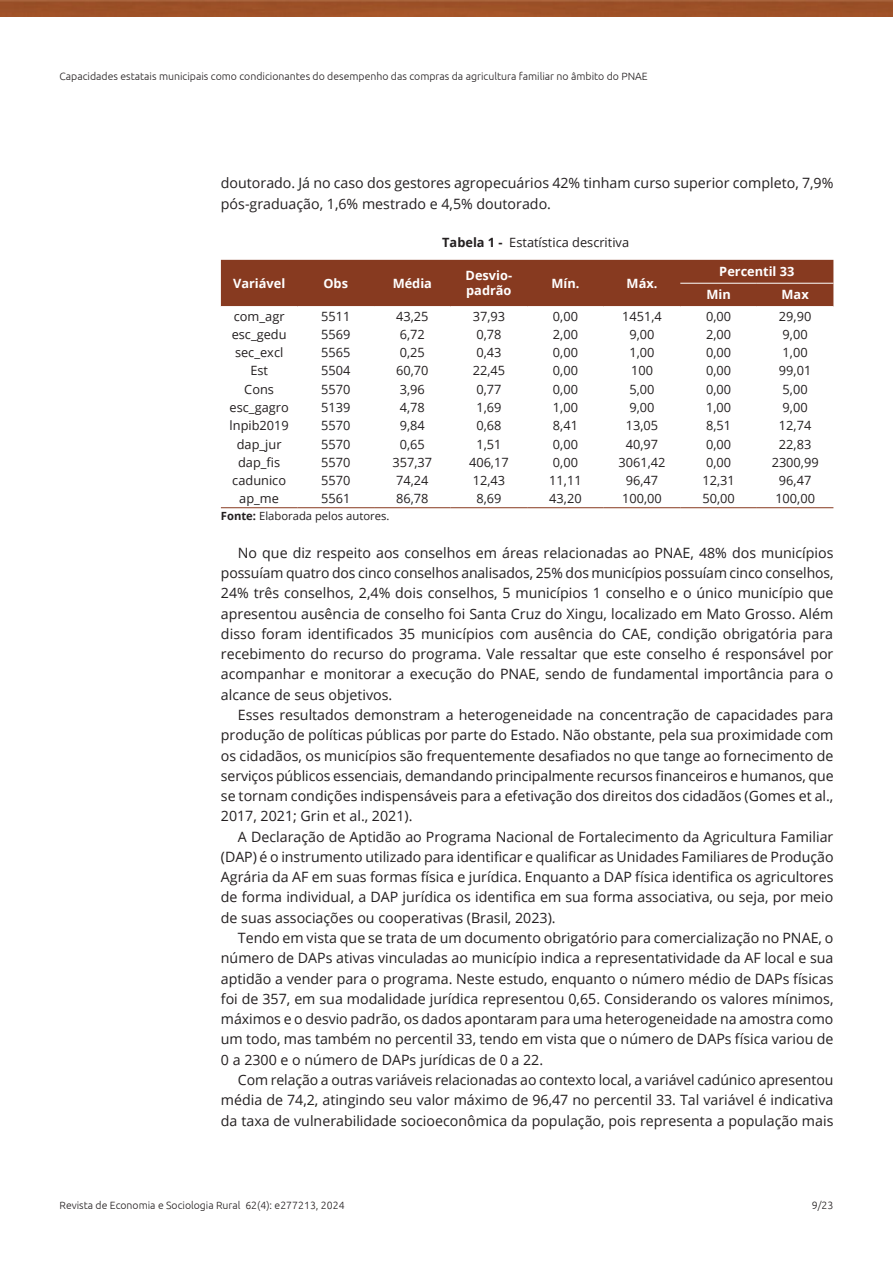
<style>
.page{position:relative;width:893px;height:1263px;background:#fff}
.page>*{position:absolute;margin:0;border:0;box-sizing:border-box;transform-origin:0 0}
.Paragraph{font:14.25px/20.2px "Open Sans";color:#231f20;text-align:justify}
.TableBody{font:12.75px "Open Sans";color:#231f20}
.TableHead{font:700 12.75px/15px "Open Sans";color:#fff}
.TableTitle{font:12.75px "Open Sans";color:#231f20}
.TableFootnote{font:11.25px "Open Sans";color:#231f20}
.t1{font:300 10.5px "Ubuntu";color:#231f20}
.s1{font-weight:700}
</style>
<div class="page">
<img style="left:0;top:0;width:893px;height:17px">
<div style="left:221px;top:260px;width:612px;height:46px;background:#873a20"></div>
<hr style="left:680px;top:283px;width:77px;height:1px;background:#fff">
<hr style="left:757px;top:283px;width:76px;height:1px;background:#fff">
<hr style="left:221px;top:507px;width:76px;height:1px;background:#873a20">
<hr style="left:297px;top:507px;width:77px;height:1px;background:#873a20">
<hr style="left:374px;top:507px;width:77px;height:1px;background:#873a20">
<hr style="left:451px;top:507px;width:76px;height:1px;background:#873a20">
<hr style="left:527px;top:507px;width:77px;height:1px;background:#873a20">
<hr style="left:604px;top:507px;width:76px;height:1px;background:#873a20">
<hr style="left:680px;top:507px;width:77px;height:1px;background:#873a20">
<hr style="left:757px;top:507px;width:76px;height:1px;background:#873a20">
<p class="t1" style="left:60px;top:70px;width:590px">Capacidades estatais municipais como condicionantes do desempenho das compras da agricultura familiar no âmbito do PNAE</p>
<p class="Paragraph" style="left:221px;top:173px;width:614px">doutorado. Já no caso dos gestores agropecuários 42% tinham curso superior completo, 7,9% pós-graduação, 1,6% mestrado e 4,5% doutorado.</p>
<p class="TableTitle" style="left:442px;top:233px;width:188px"><span class="s1">Tabela 1 -</span> Estatística descritiva</p>
<p class="TableHead" style="left:233px;top:275px;width:54px">Variável</p>
<p class="TableHead" style="left:323px;top:275px;width:26px">Obs</p>
<p class="TableHead" style="left:393px;top:275px;width:41px">Média</p>
<p class="TableHead" style="left:466px;top:268px;width:48px">Desvio&shy;padrão</p>
<p class="TableHead" style="left:551px;top:275px;width:29px">Mín.</p>
<p class="TableHead" style="left:627px;top:275px;width:32px">Máx.</p>
<p class="TableHead" style="left:719px;top:264px;width:77px">Percentil 33</p>
<p class="TableHead" style="left:706px;top:287px;width:26px">Min</p>
<p class="TableHead" style="left:782px;top:287px;width:29px">Max</p>
<p class="TableBody" style="left:234px;top:307px;width:52px">com_agr</p>
<p class="TableBody" style="left:321px;top:307px;width:31px">5511</p>
<p class="TableBody" style="left:396px;top:307px;width:34px">43,25</p>
<p class="TableBody" style="left:473px;top:307px;width:34px">37,93</p>
<p class="TableBody" style="left:553px;top:307px;width:27px">0,00</p>
<p class="TableBody" style="left:622px;top:307px;width:41px">1451,4</p>
<p class="TableBody" style="left:706px;top:307px;width:27px">0,00</p>
<p class="TableBody" style="left:779px;top:307px;width:34px">29,90</p>
<p class="TableBody" style="left:232px;top:326px;width:56px">esc_gedu</p>
<p class="TableBody" style="left:321px;top:326px;width:31px">5569</p>
<p class="TableBody" style="left:400px;top:326px;width:27px">6,72</p>
<p class="TableBody" style="left:476px;top:326px;width:27px">0,78</p>
<p class="TableBody" style="left:553px;top:326px;width:27px">2,00</p>
<p class="TableBody" style="left:629px;top:326px;width:27px">9,00</p>
<p class="TableBody" style="left:706px;top:326px;width:27px">2,00</p>
<p class="TableBody" style="left:783px;top:326px;width:27px">9,00</p>
<p class="TableBody" style="left:235px;top:344px;width:50px">sec_excl</p>
<p class="TableBody" style="left:321px;top:344px;width:31px">5565</p>
<p class="TableBody" style="left:400px;top:344px;width:27px">0,25</p>
<p class="TableBody" style="left:476px;top:344px;width:27px">0,43</p>
<p class="TableBody" style="left:553px;top:344px;width:27px">0,00</p>
<p class="TableBody" style="left:629px;top:344px;width:27px">1,00</p>
<p class="TableBody" style="left:706px;top:344px;width:27px">0,00</p>
<p class="TableBody" style="left:783px;top:344px;width:27px">1,00</p>
<p class="TableBody" style="left:250px;top:362px;width:19px">Est</p>
<p class="TableBody" style="left:321px;top:362px;width:31px">5504</p>
<p class="TableBody" style="left:396px;top:362px;width:34px">60,70</p>
<p class="TableBody" style="left:473px;top:362px;width:34px">22,45</p>
<p class="TableBody" style="left:553px;top:362px;width:27px">0,00</p>
<p class="TableBody" style="left:631px;top:362px;width:23px">100</p>
<p class="TableBody" style="left:706px;top:362px;width:27px">0,00</p>
<p class="TableBody" style="left:779px;top:362px;width:34px">99,01</p>
<p class="TableBody" style="left:244px;top:380px;width:31px">Cons</p>
<p class="TableBody" style="left:321px;top:380px;width:31px">5570</p>
<p class="TableBody" style="left:400px;top:380px;width:27px">3,96</p>
<p class="TableBody" style="left:476px;top:380px;width:27px">0,77</p>
<p class="TableBody" style="left:553px;top:380px;width:27px">0,00</p>
<p class="TableBody" style="left:629px;top:380px;width:27px">5,00</p>
<p class="TableBody" style="left:706px;top:380px;width:27px">0,00</p>
<p class="TableBody" style="left:783px;top:380px;width:27px">5,00</p>
<p class="TableBody" style="left:230px;top:399px;width:61px">esc_gagro</p>
<p class="TableBody" style="left:321px;top:399px;width:31px">5139</p>
<p class="TableBody" style="left:400px;top:399px;width:27px">4,78</p>
<p class="TableBody" style="left:476px;top:399px;width:27px">1,69</p>
<p class="TableBody" style="left:553px;top:399px;width:27px">1,00</p>
<p class="TableBody" style="left:629px;top:399px;width:27px">9,00</p>
<p class="TableBody" style="left:706px;top:399px;width:27px">1,00</p>
<p class="TableBody" style="left:783px;top:399px;width:27px">9,00</p>
<p class="TableBody" style="left:230px;top:417px;width:61px">lnpib2019</p>
<p class="TableBody" style="left:321px;top:417px;width:31px">5570</p>
<p class="TableBody" style="left:400px;top:417px;width:27px">9,84</p>
<p class="TableBody" style="left:476px;top:417px;width:27px">0,68</p>
<p class="TableBody" style="left:553px;top:417px;width:27px">8,41</p>
<p class="TableBody" style="left:626px;top:417px;width:34px">13,05</p>
<p class="TableBody" style="left:706px;top:417px;width:27px">8,51</p>
<p class="TableBody" style="left:779px;top:417px;width:34px">12,74</p>
<p class="TableBody" style="left:237px;top:435px;width:46px">dap_jur</p>
<p class="TableBody" style="left:321px;top:435px;width:31px">5570</p>
<p class="TableBody" style="left:400px;top:435px;width:27px">0,65</p>
<p class="TableBody" style="left:476px;top:435px;width:27px">1,51</p>
<p class="TableBody" style="left:553px;top:435px;width:27px">0,00</p>
<p class="TableBody" style="left:626px;top:435px;width:34px">40,97</p>
<p class="TableBody" style="left:706px;top:435px;width:27px">0,00</p>
<p class="TableBody" style="left:779px;top:435px;width:34px">22,83</p>
<p class="TableBody" style="left:238px;top:453px;width:44px">dap_fis</p>
<p class="TableBody" style="left:321px;top:453px;width:31px">5570</p>
<p class="TableBody" style="left:392px;top:453px;width:41px">357,37</p>
<p class="TableBody" style="left:469px;top:453px;width:41px">406,17</p>
<p class="TableBody" style="left:553px;top:453px;width:27px">0,00</p>
<p class="TableBody" style="left:618px;top:453px;width:48px">3061,42</p>
<p class="TableBody" style="left:706px;top:453px;width:27px">0,00</p>
<p class="TableBody" style="left:772px;top:453px;width:48px">2300,99</p>
<p class="TableBody" style="left:232px;top:472px;width:55px">cadunico</p>
<p class="TableBody" style="left:321px;top:472px;width:31px">5570</p>
<p class="TableBody" style="left:396px;top:472px;width:34px">74,24</p>
<p class="TableBody" style="left:473px;top:472px;width:34px">12,43</p>
<p class="TableBody" style="left:549px;top:472px;width:34px">11,11</p>
<p class="TableBody" style="left:626px;top:472px;width:34px">96,47</p>
<p class="TableBody" style="left:702px;top:472px;width:34px">12,31</p>
<p class="TableBody" style="left:779px;top:472px;width:34px">96,47</p>
<p class="TableBody" style="left:239px;top:490px;width:41px">ap_me</p>
<p class="TableBody" style="left:321px;top:490px;width:31px">5561</p>
<p class="TableBody" style="left:396px;top:490px;width:34px">86,78</p>
<p class="TableBody" style="left:476px;top:490px;width:27px">8,69</p>
<p class="TableBody" style="left:549px;top:490px;width:34px">43,20</p>
<p class="TableBody" style="left:622px;top:490px;width:41px">100,00</p>
<p class="TableBody" style="left:702px;top:490px;width:34px">50,00</p>
<p class="TableBody" style="left:775px;top:490px;width:41px">100,00</p>
<p class="TableFootnote" style="left:221px;top:509px;width:170px"><span class="s1">Fonte:</span> Elaborada pelos autores.</p>
<p class="Paragraph" style="left:221px;top:542px;width:614px;text-indent:17px">No que diz respeito aos conselhos em áreas relacionadas ao PNAE, 48% dos municípios possuíam quatro dos cinco conselhos analisados, 25% dos municípios possuíam cinco conselhos, 24% três conselhos, 2,4% dois conselhos, 5 municípios 1 conselho e o único município que apresentou ausência de conselho foi Santa Cruz do Xingu, localizado em Mato Grosso. Além disso foram identificados 35 municípios com ausência do CAE, condição obrigatória para recebimento do recurso do programa. Vale ressaltar que este conselho é responsável por acompanhar e monitorar a execução do PNAE, sendo de fundamental importância para o alcance de seus objetivos.</p>
<p class="Paragraph" style="left:221px;top:704px;width:614px;text-indent:17px">Esses resultados demonstram a heterogeneidade na concentração de capacidades para produção de políticas públicas por parte do Estado. Não obstante, pela sua proximidade com os cidadãos, os municípios são frequentemente desafiados no que tange ao fornecimento de serviços públicos essenciais, demandando principalmente recursos financeiros e humanos, que se tornam condições indispensáveis para a efetivação dos direitos dos cidadãos (Gomes et al., 2017, 2021; Grin et al., 2021).</p>
<p class="Paragraph" style="left:221px;top:826px;width:614px;text-indent:17px">A Declaração de Aptidão ao Programa Nacional de Fortalecimento da Agricultura Familiar (DAP) é o instrumento utilizado para identificar e qualificar as Unidades Familiares de Produção Agrária da AF em suas formas física e jurídica. Enquanto a DAP física identifica os agricultores de forma individual, a DAP jurídica os identifica em sua forma associativa, ou seja, por meio de suas associações ou cooperativas (Brasil, 2023).</p>
<p class="Paragraph" style="left:221px;top:927px;width:614px;text-indent:17px">Tendo em vista que se trata de um documento obrigatório para comercialização no PNAE, o número de DAPs ativas vinculadas ao município indica a representatividade da AF local e sua aptidão a vender para o programa. Neste estudo, enquanto o número médio de DAPs físicas foi de 357, em sua modalidade jurídica representou 0,65. Considerando os valores mínimos, máximos e o desvio padrão, os dados apontaram para uma heterogeneidade na amostra como um todo, mas também no percentil 33, tendo em vista que o número de DAPs física variou de 0 a 2300 e o número de DAPs jurídicas de 0 a 22.</p>
<p class="Paragraph" style="left:221px;top:1069px;width:614px;text-indent:17px">Com relação a outras variáveis relacionadas ao contexto local, a variável cadúnico apresentou média de 74,2, atingindo seu valor máximo de 96,47 no percentil 33. Tal variável é indicativa da taxa de vulnerabilidade socioeconômica da população, pois representa a população mais</p>
<p class="t1" style="left:60px;top:1198px;width:287px">Revista de Economia e Sociologia Rural 62(4): e277213, 2024</p>
<p class="t1" style="left:812px;top:1198px;width:23px">9/23</p>
</div>
